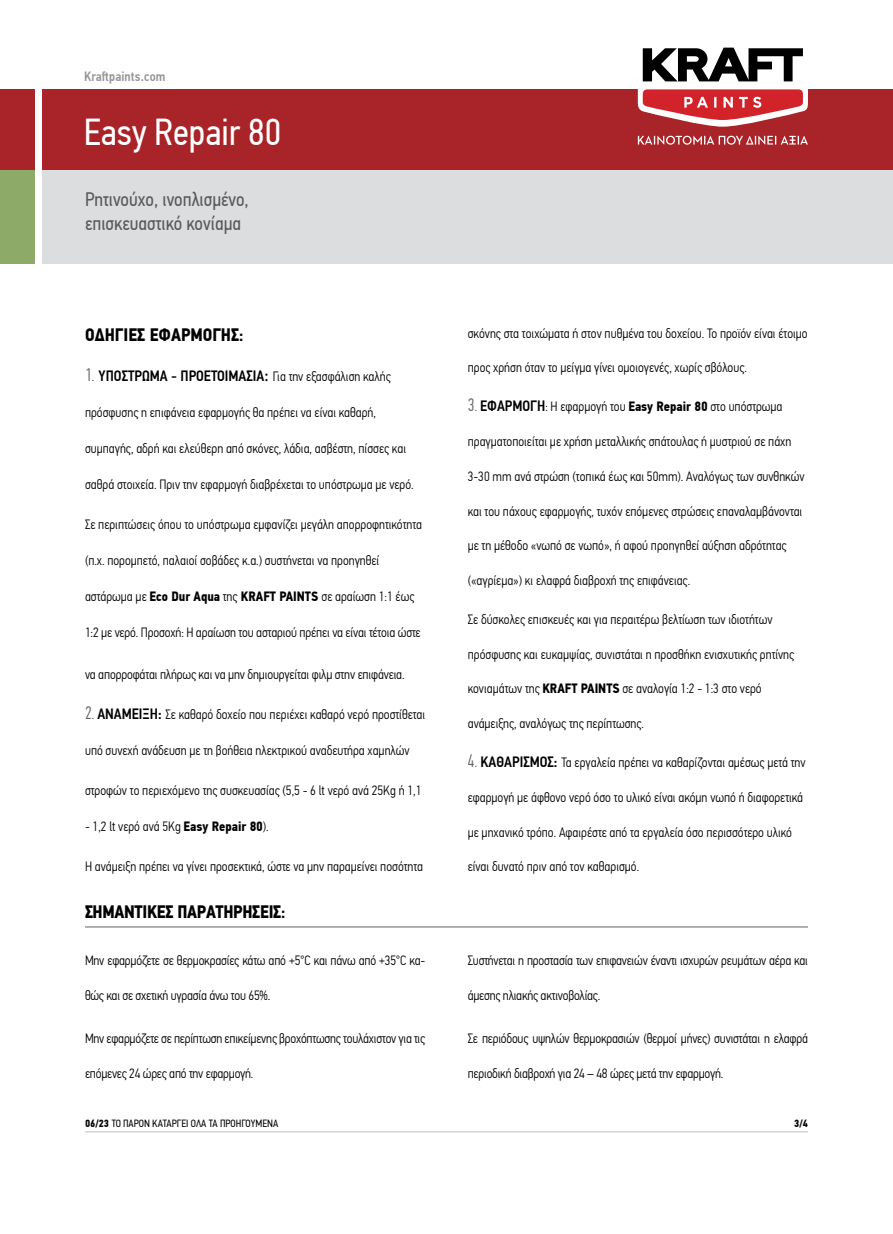
<style>
.page{position:relative;width:893px;height:1234px;background:#fff}
.page>*{position:absolute;margin:0;border:0;box-sizing:border-box;transform-origin:0 0}
.t1{font:37.5px "PF Din Text Cond Pro";color:#fff}
.t2{font:19.5px/23.4px "PF Din Text Cond Pro";color:#58595b}
.t3{font:700 18px "PF Din Text Cond Pro";letter-spacing:-.015em;color:#000}
.t4{font:500 15px "PF Din Text Cond Pro";color:#000}
.t5{font:300 13.5px "PF Din Text Cond Pro";color:#000}
.t6{font:500 13.5px "PF Din Text Cond Pro";letter-spacing:.01em;color:#939598}
.t7{font:10.5px "PF Din Text Cond Pro";color:#000}
.t8{font:700 10.5px "PF Din Text Cond Pro";color:#000}
.s1{font-weight:500}
.s2{font-family:"PF Din Text Comp Pro";font-weight:300;font-size:18px;color:#636466}
.s3{font-family:"Minion Pro";font-size:18px}
.s4{font-weight:300;font-size:13.5px}
.s5{font-weight:700}
.s6{font-family:"PF Din Text Comp Pro";font-size:18px;color:#636466}
.s7{font-weight:500;font-size:15px}
</style>
<div class="page">
<div style="left:43px;top:89px;width:850px;height:81px;background:#a82428"></div>
<div style="left:0;top:89px;width:34px;height:81px;background:#a82428"></div>
<svg style="left:638px;top:47px;width:170px;height:80px"></svg>
<svg style="left:638px;top:136px;width:170px;height:9px"></svg>
<div style="left:43px;top:170px;width:850px;height:94px;background:#dcddde"></div>
<hr style="left:85px;top:926px;width:723px;height:1px;background:#939598">
<hr style="left:85px;top:1131px;width:723px;height:1px;background:#bcbec0">
<div style="left:0;top:170px;width:34px;height:94px;background:#8daa68"></div>
<p class="t6" style="left:84px;top:69px;width:83px">Kraftpaints.com</p>
<p class="t1" style="left:84px;top:109px;width:199px">Easy Repair 80</p>
<p class="t2" style="left:85px;top:188px;width:165px">Ρητινούχο, ινοπλισμένο, επισκευαστικό κονίαμα</p>
<p class="t3" style="left:85px;top:324px;width:160px">ΟΔΗΓΙΕΣ ΕΦΑΡΜΟΓΗΣ<span class="s1">:</span></p>
<p class="t4" style="left:85px;top:367px;width:307px"><span class="s2">1.</span> ΥΠΟΣΤΡΩΜΑ - ΠΡΟΕΤΟΙΜΑΣΙΑ<span class="s3">:</span> <span class="s4">Για την εξασφάλιση καλής</span></p>
<p class="t5" style="left:85px;top:405px;width:293px">πρόσφυσης η επιφάνεια εφαρμογής θα πρέπει να είναι καθαρή,</p>
<p class="t5" style="left:85px;top:440px;width:323px">συμπαγής, αδρή και ελεύθερη από σκόνες, λάδια, ασβέστη, πίσσες και</p>
<p class="t5" style="left:85px;top:476px;width:330px">σαθρά στοιχεία. Πριν την εφαρμογή διαβρέχεται το υπόστρωμα με νερό.</p>
<p class="t5" style="left:85px;top:516px;width:338px">Σε περιπτώσεις όπου το υπόστρωμα εμφανίζει μεγάλη απορροφητικότητα</p>
<p class="t5" style="left:85px;top:552px;width:296px">(π.χ. πορομπετό, παλαιοί σοβάδες κ.α.) συστήνεται να προηγηθεί</p>
<p class="t5" style="left:85px;top:588px;width:331px">αστάρωμα με <span class="s5">Eco Dur Aqua</span> της <span class="s5">KRAFT PAINTS</span> σε αραίωση 1:1 έως</p>
<p class="t5" style="left:85px;top:624px;width:337px">1:2 με νερό. Προσοχή: Η αραίωση του ασταριού πρέπει να είναι τέτοια ώστε</p>
<p class="t5" style="left:85px;top:666px;width:321px">να απορροφάται πλήρως και να μην δημιουργείται φιλμ στην επιφάνεια.</p>
<p class="t5" style="left:85px;top:706px;width:342px"><span class="s6">2.</span> <span class="s7">ΑΝΑΜΕΙΞΗ:</span> Σε καθαρό δοχείο που περιέχει καθαρό νερό προστίθεται</p>
<p class="t5" style="left:85px;top:742px;width:326px">υπό συνεχή ανάδευση με τη βοήθεια ηλεκτρικού αναδευτήρα χαμηλών</p>
<p class="t5" style="left:85px;top:782px;width:338px">στροφών το περιεχόμενο της συσκευασίας (5,5 - 6 lt νερό ανά 25Kg ή 1,1</p>
<p class="t5" style="left:85px;top:818px;width:185px">- 1,2 lt νερό ανά 5Kg <span class="s5">Easy Repair 80</span>).</p>
<p class="t5" style="left:85px;top:858px;width:340px">Η ανάμειξη πρέπει να γίνει προσεκτικά, ώστε να μην παραμείνει ποσότητα</p>
<p class="t3" style="left:85px;top:900px;width:202px">ΣΗΜΑΝΤΙΚΕΣ ΠΑΡΑΤΗΡΗΣΕΙΣ<span class="s1">:</span></p>
<p class="t5" style="left:85px;top:952px;width:342px">Μην εφαρμόζετε σε θερμοκρασίες κάτω από +5°C και πάνω από +35°C κα-</p>
<p class="t5" style="left:85px;top:987px;width:187px">θώς και σε σχετική υγρασία άνω του 65%.</p>
<p class="t5" style="left:85px;top:1030px;width:342px">Μην εφαρμόζετε σε περίπτωση επικείμενης βροχόπτωσης τουλάχιστον για τις</p>
<p class="t5" style="left:85px;top:1065px;width:170px">επόμενες 24 ώρες από την εφαρμογή.</p>
<p class="t5" style="left:468px;top:325px;width:341px">σκόνης στα τοιχώματα ή στον πυθμένα του δοχείου. Το προϊόν είναι έτοιμο</p>
<p class="t5" style="left:468px;top:360px;width:281px">προς χρήση όταν το μείγμα γίνει ομοιογενές, χωρίς σβόλους.</p>
<p class="t5" style="left:468px;top:399px;width:316px"><span class="s6">3.</span> <span class="s7">ΕΦΑΡΜΟΓΗ</span>: Η εφαρμογή του <span class="s5">Easy Repair 80</span> στο υπόστρωμα</p>
<p class="t5" style="left:468px;top:434px;width:325px">πραγματοποιείται με χρήση μεταλλικής σπάτουλας ή μυστριού σε πάχη</p>
<p class="t5" style="left:468px;top:468px;width:338px">3-30 mm ανά στρώση (τοπικά έως και 50mm). Αναλόγως των συνθηκών</p>
<p class="t5" style="left:468px;top:503px;width:336px">και του πάχους εφαρμογής, τυχόν επόμενες στρώσεις επαναλαμβάνονται</p>
<p class="t5" style="left:468px;top:538px;width:320px">με τη μέθοδο «νωπό σε νωπό», ή αφού προηγηθεί αύξηση αδρότητας</p>
<p class="t5" style="left:468px;top:572px;width:224px">(«αγρίεμα») κι ελαφρά διαβροχή της επιφάνειας.</p>
<p class="t5" style="left:468px;top:611px;width:306px">Σε δύσκολες επισκευές και για περαιτέρω βελτίωση των ιδιοτήτων</p>
<p class="t5" style="left:468px;top:646px;width:328px">πρόσφυσης και ευκαμψίας, συνιστάται η προσθήκη ενισχυτικής ρητίνης</p>
<p class="t5" style="left:468px;top:681px;width:295px">κονιαμάτων της <span class="s5">KRAFT PAINTS</span> σε αναλογία 1:2 - 1:3 στο νερό</p>
<p class="t5" style="left:468px;top:715px;width:178px">ανάμειξης, αναλόγως της περίπτωσης.</p>
<p class="t5" style="left:468px;top:754px;width:339px"><span class="s6">4.</span> <span class="s7">ΚΑΘΑΡΙΣΜΟΣ:</span> Τα εργαλεία πρέπει να καθαρίζονται αμέσως μετά την</p>
<p class="t5" style="left:468px;top:789px;width:337px">εφαρμογή με άφθονο νερό όσο το υλικό είναι ακόμη νωπό ή διαφορετικά</p>
<p class="t5" style="left:468px;top:824px;width:326px">με μηχανικό τρόπο. Αφαιρέστε από τα εργαλεία όσο περισσότερο υλικό</p>
<p class="t5" style="left:468px;top:858px;width:173px">είναι δυνατό πριν από τον καθαρισμό.</p>
<p class="t5" style="left:468px;top:952px;width:342px">Συστήνεται η προστασία των επιφανειών έναντι ισχυρών ρευμάτων αέρα και</p>
<p class="t5" style="left:468px;top:987px;width:134px">άμεσης ηλιακής ακτινοβολίας.</p>
<p class="t5" style="left:468px;top:1030px;width:342px">Σε περιόδους υψηλών θερμοκρασιών (θερμοί μήνες) συνιστάται η ελαφρά</p>
<p class="t5" style="left:468px;top:1065px;width:257px">περιοδική διαβροχή για 24 – 48 ώρες μετά την εφαρμογή.</p>
<p class="t7" style="left:85px;top:1117px;width:195px"><span class="s5">06/23</span> ΤΟ ΠΑΡΟΝ ΚΑΤΑΡΓΕΙ ΟΛΑ ΤΑ ΠΡΟΗΓΟΥΜΕΝΑ</p>
<p class="t8" style="left:794px;top:1117px;width:15px">3/4</p>
</div>
